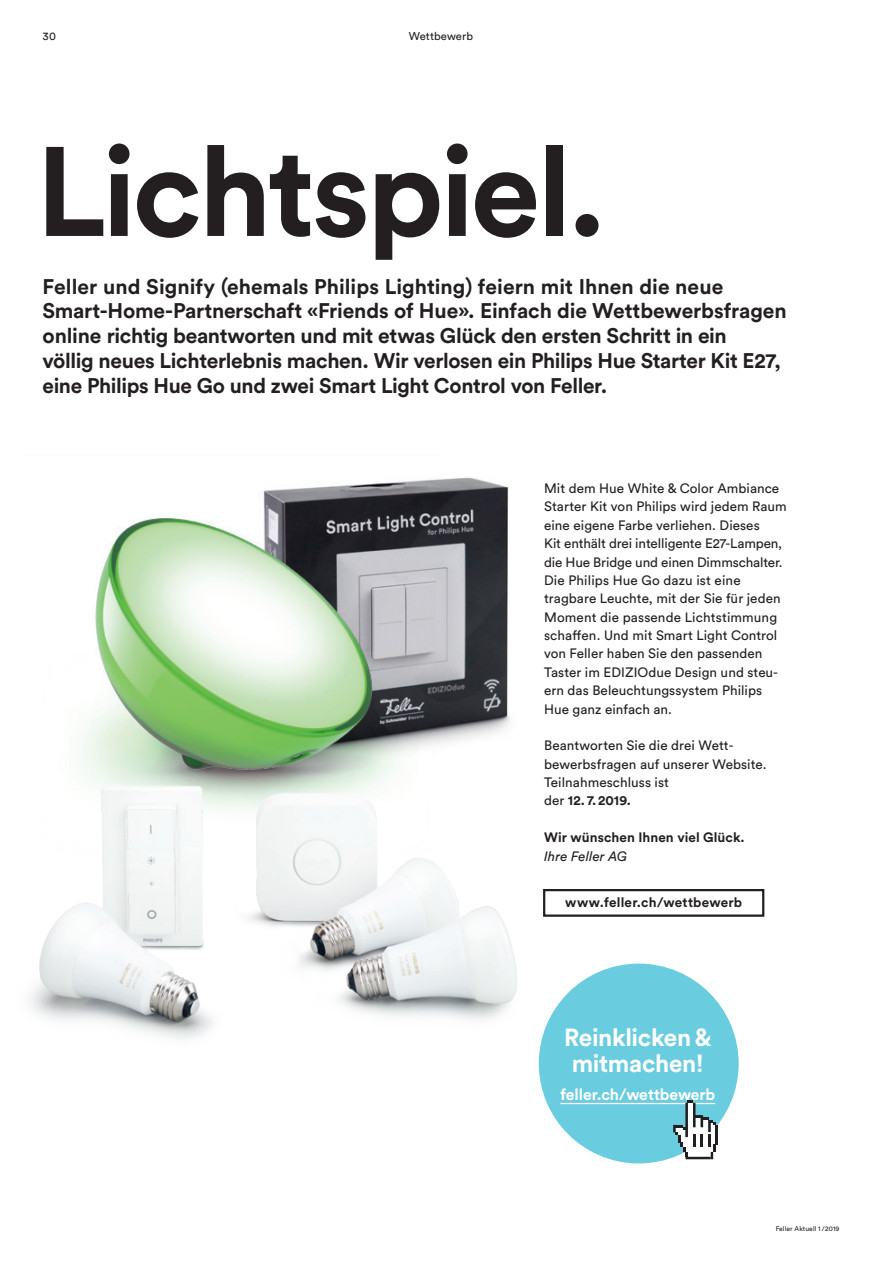
<style>
.page{position:relative;width:893px;height:1263px;background:#fff}
.page>*{position:absolute;margin:0;border:0;box-sizing:border-box;transform-origin:0 0}
.t1{font:700 125.55px "Circular Std";letter-spacing:-.03em;color:#231f20}
.t2{font:700 24.6px/25.8px "Circular Std";letter-spacing:-.01em;color:#fff;text-align:center}
.t3{font:700 21px/24.8px "Circular Std";letter-spacing:-.015em;color:#231f20}
.t4{font:700 15.9px "Circular Std";letter-spacing:-.005em;color:#fff}
.t5{font:13.5px/18.3px "Circular Std";letter-spacing:.005em;color:#231f20}
.t6{font:700 13.5px "Circular Std";letter-spacing:.005em;color:#231f20}
.t7{font:italic 13.5px "Circular Std";letter-spacing:.005em;color:#231f20}
.t8{font:11.25px "Circular Std";letter-spacing:.01em;color:#231f20}
.t9{font:6.75px "Circular Std";letter-spacing:.01em;color:#231f20}
.s1{font-weight:700}
</style>
<div class="page">
<div style="left:539px;top:963px;width:200px;height:200px;background:#6accdf;border-radius:50%"></div>
<hr style="left:560px;top:1103px;width:155px;height:1px;background:#fff">
<svg style="left:673px;top:1100px;width:45px;height:59px"></svg>
<img style="left:95px;top:517px;width:143px;height:164px">
<img style="left:238px;top:477px;width:271px;height:204px">
<img style="left:31px;top:681px;width:518px;height:423px">
<div style="left:543px;top:889px;width:221px;height:28px;border:2px solid #231f20"></div>
<p class="t8" style="left:43px;top:29px;width:15px">30</p>
<p class="t8" style="left:409px;top:29px;width:66px">Wettbewerb</p>
<h1 class="t1" style="left:36px;top:111px;width:572px">Lichtspiel.</h1>
<p class="t3" style="left:43px;top:273px;width:746px">Feller und Signify (ehemals Philips Lighting) feiern mit Ihnen die neue Smart-Home-Partnerschaft «Friends of Hue». Einfach die Wettbewerbsfragen online richtig beantworten und mit etwas Glück den ersten Schritt in ein<br>völlig neues Lichterlebnis machen. Wir verlosen ein Philips Hue Starter Kit E27, eine Philips Hue Go und zwei Smart Light Control von Feller.</p>
<p class="t5" style="left:544px;top:479px;width:244px">Mit dem Hue White &amp; Color Ambiance Starter Kit von Philips wird jedem Raum eine eigene Farbe verliehen. Dieses<br>Kit enthält drei intelligente E27-Lampen, die Hue Bridge und einen Dimmschalter.<br>Die Philips Hue Go dazu ist eine tragbare Leuchte, mit der Sie für jeden Moment die passende Lichtstimmung schaffen. Und mit Smart Light Control von Feller haben Sie den passenden Taster im EDIZIOdue Design und steu&shy;ern das Beleuchtungssystem Philips Hue ganz einfach an.</p>
<p class="t5" style="left:544px;top:736px;width:224px">Beantworten Sie die drei Wett&shy;bewerbsfragen auf unserer Website.<br>Teilnahmeschluss ist<br>der <span class="s1">12. 7.2019.</span></p>
<p class="t6" style="left:544px;top:829px;width:202px">Wir wünschen Ihnen viel Glück.</p>
<p class="t7" style="left:544px;top:848px;width:84px">Ihre Feller AG</p>
<p class="t6" style="left:565px;top:894px;width:178px">www.feller.ch/wettbewerb</p>
<h2 class="t2" style="left:564px;top:1024px;width:149px">Reinklicken&amp; mitmachen!</h2>
<p class="t4" style="left:560px;top:1084px;width:156px">feller.ch/wettbewerb</p>
<p class="t9" style="left:776px;top:1224px;width:65px">Feller Aktuell 1 /2019</p>
</div>
